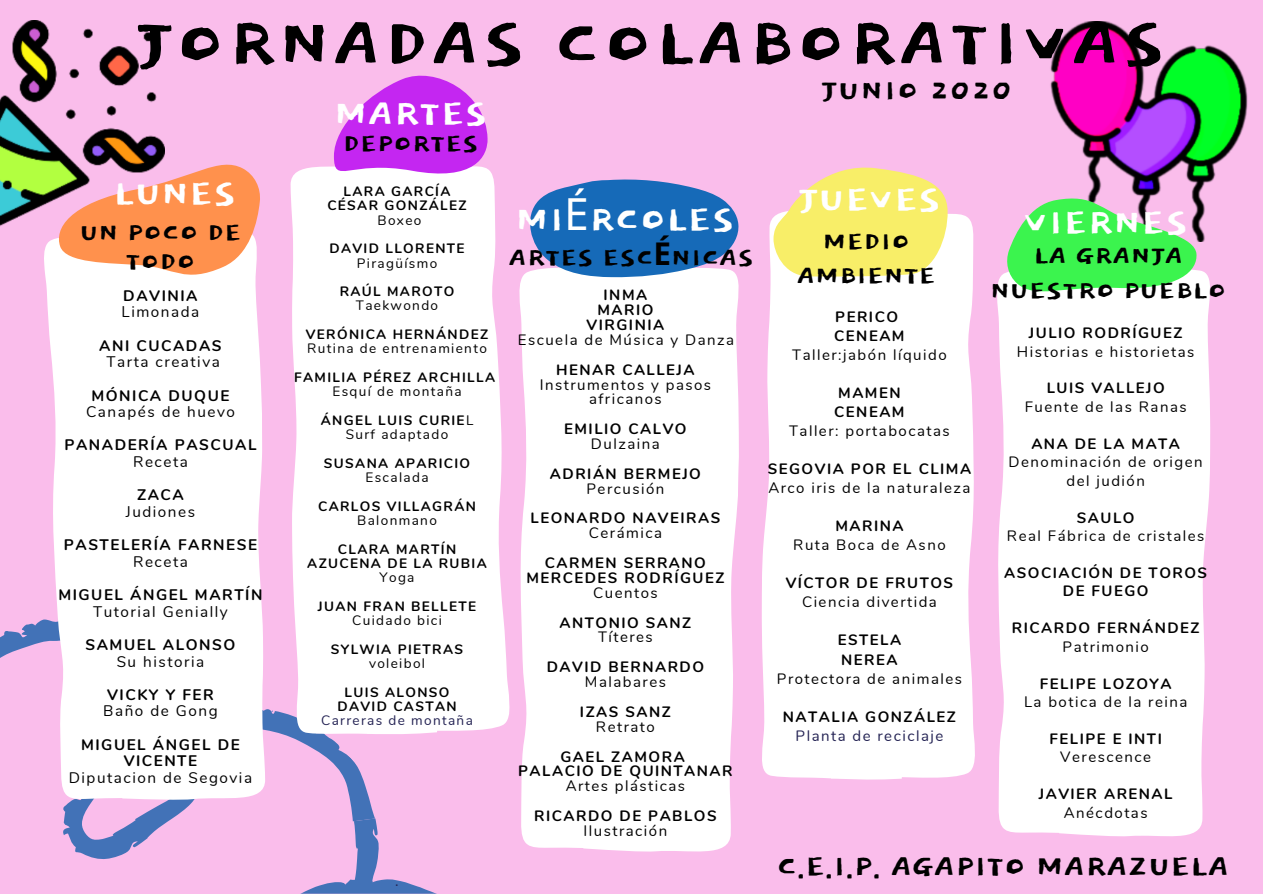
<style>
.page{position:relative;width:1263px;height:894px;background:#fff}
.page>*{position:absolute;margin:0;border:0;box-sizing:border-box;transform-origin:0 0}
.t1{font:84px "Dokdo";letter-spacing:.025em;color:#000}
.t2{font:44.4px "Dokdo";color:#fff}
.t3{font:36.6px "Dokdo";color:#000}
.t4{font:36px "Dokdo";letter-spacing:.025em;color:#000}
.t5{font:31.5px/34px "Dokdo";color:#000;text-align:center}
.t6{font:700 15.3px/16.6px "Nunito";letter-spacing:.1em;color:#000;text-align:center}
.t7{font:15.3px "Nunito";letter-spacing:.1em;color:#000}
.t8{font:15.3px "Nunito";color:#232253}
.t9{font:700 15px/14.9px "Nunito";letter-spacing:.1em;color:#000;text-align:center}
.t10{font:15px/14.9px "Nunito";letter-spacing:.1em;color:#000;text-align:center}
.t11{font:15px "Nunito";letter-spacing:.1em;color:#232253}
.t12{font:700 13.65px/14.2px "Nunito";letter-spacing:.1em;color:#000;text-align:center}
.t13{font:13.65px/28.5px "Nunito";letter-spacing:.1em;color:#000;text-align:center}
.t14{font:13.65px "Nunito";letter-spacing:.1em;color:#232253}
.s1{font-weight:700}
.s2{font-family:"Noto Sans"}
.s3{font-family:"Noto Sans";font-weight:700}
</style>
<div class="page">
<div style="left:0;top:0;width:1263px;height:893px;background:#fabdeb"></div>
<img style="left:1050px;top:21px;width:198px;height:159px">
<div style="left:998px;top:356px;width:61px;height:477px;background:#fff"></div>
<div style="left:1059px;top:356px;width:152px;height:481px;background:#fff"></div>
<svg style="left:0;top:619px;width:372px;height:240px"></svg>
<svg style="left:209px;top:808px;width:226px;height:85px"></svg>
<svg style="left:43px;top:348px;width:160px;height:454px;fill:#fff"></svg>
<div style="left:116px;top:348px;width:150px;height:453px;background:#fff"></div>
<div style="left:519px;top:276px;width:64px;height:572px;background:#fff"></div>
<div style="left:583px;top:277px;width:156px;height:575px;background:#fff"></div>
<svg style="left:437px;top:169px;width:73px;height:562px;background:#fef5fc"></svg>
<div style="left:290px;top:166px;width:147px;height:571px;background:#fff"></div>
<svg style="left:913px;top:216px;width:62px;height:562px;background:#fefafd"></svg>
<div style="left:761px;top:325px;width:152px;height:455px;background:#fff"></div>
<svg style="left:334px;top:75px;width:154px;height:111px"></svg>
<svg style="left:523px;top:179px;width:216px;height:98px"></svg>
<svg style="left:769px;top:167px;width:197px;height:158px;background:#faeeb1"></svg>
<svg style="left:997px;top:145px;width:216px;height:211px"></svg>
<svg style="left:44px;top:164px;width:247px;height:184px"></svg>
<img style="left:0;top:20px;width:165px;height:225px">
<h1 class="t1" style="left:134px;top:5px;width:1033px">JORNADAS COLABORATIVAS</h1>
<h2 class="t2" style="left:113px;top:173px;width:125px">LUNES</h2>
<h3 class="t5" style="left:80px;top:219px;width:163px;line-height:29.2px">UN POCO DE<br>TODO</h3>
<p class="t6" style="left:123px;top:287px;width:76px">DAVINIA</p>
<p class="t7" style="left:122px;top:302px;width:79px">Limonada</p>
<p class="t6" style="left:99px;top:337px;width:124px">ANI CUCADAS</p>
<p class="t7" style="left:107px;top:352px;width:115px">Tarta creativa</p>
<p class="t6" style="left:91px;top:387px;width:139px">MÓNICA DUQUE</p>
<p class="t7" style="left:86px;top:401px;width:150px">Canapés de huevo</p>
<p class="t6" style="left:64px;top:437px;width:194px">PANADERÍA PASCUAL</p>
<p class="t7" style="left:133px;top:451px;width:56px">Receta</p>
<p class="t6" style="left:137px;top:487px;width:48px">ZACA</p>
<p class="t7" style="left:126px;top:501px;width:71px">Judiones</p>
<p class="t6" style="left:64px;top:536px;width:195px">PASTELERÍA FARNESE</p>
<p class="t7" style="left:133px;top:551px;width:56px">Receta</p>
<p class="t6" style="left:58px;top:586px;width:206px">MIGUEL ÁNGEL MARTÍN</p>
<p class="t7" style="left:93px;top:601px;width:136px">Tutorial Genially</p>
<p class="t6" style="left:85px;top:636px;width:151px">SAMUEL ALONSO</p>
<p class="t7" style="left:117px;top:651px;width:89px">Su historia</p>
<p class="t6" style="left:107px;top:686px;width:108px">VICKY Y FER</p>
<p class="t7" style="left:103px;top:700px;width:116px">Baño de Gong</p>
<p class="t6" style="left:81px;top:736px;width:160px">MIGUEL ÁNGEL DE<br>VICENTE</p>
<p class="t7" style="left:69px;top:767px;width:185px">Diputacion de Segovia</p>
<h2 class="t2" style="left:334px;top:93px;width:155px">MARTES</h2>
<h3 class="t5" style="left:343px;top:128px;width:138px">DEPORTES</h3>
<p class="t12" style="left:327px;top:184px;width:141px">LARA GARCÍA<br>CÉSAR GONZÁLEZ</p>
<p class="t13" style="left:378px;top:206px;width:45px">Boxeo</p>
<p class="t12" style="left:330px;top:241px;width:137px">DAVID LLORENTE</p>
<p class="t13" style="left:357px;top:249px;width:82px">Piragüísmo</p>
<p class="t12" style="left:340px;top:284px;width:116px">RAÚL MAROTO</p>
<p class="t13" style="left:356px;top:291px;width:84px">Taekwondo</p>
<p class="t12" style="left:306px;top:327px;width:184px">VERÓNICA HERNÁNDEZ</p>
<p class="t13" style="left:307px;top:334px;width:181px">Rutina de entrenamiento</p>
<p class="t12" style="left:294px;top:370px;width:203px">FAMILIA PÉREZ ARCHILLA</p>
<p class="t13" style="left:321px;top:377px;width:154px">Esquí de montaña<br><span class="s1">ÁNGEL LUIS CURIE</span>L</p>
<p class="t13" style="left:346px;top:420px;width:104px">Surf adaptado</p>
<p class="t12" style="left:324px;top:456px;width:148px">SUSANA APARICIO</p>
<p class="t13" style="left:365px;top:463px;width:65px">Escalada</p>
<p class="t12" style="left:318px;top:499px;width:159px">CARLOS VILLAGRÁN</p>
<p class="t13" style="left:357px;top:506px;width:81px">Balonmano</p>
<p class="t12" style="left:307px;top:541px;width:181px">CLARA MARTÍN<br>AZUCENA DE LA RUBIA</p>
<p class="t13" style="left:380px;top:563px;width:36px">Yoga</p>
<p class="t12" style="left:318px;top:599px;width:160px">JUAN FRAN BELLETE</p>
<p class="t13" style="left:352px;top:606px;width:91px">Cuidado bici</p>
<p class="t12" style="left:331px;top:641px;width:134px">SYLWIA PIETRAS</p>
<p class="t13" style="left:369px;top:649px;width:58px">voleibol</p>
<p class="t12" style="left:337px;top:684px;width:121px">LUIS ALONSO<br>DAVID CASTAN</p>
<p class="t14" style="left:321px;top:711px;width:153px">Carreras de montaña</p>
<h2 class="t2" style="left:515px;top:199px;width:221px">MI<span class="s2">É</span>RCOLES</h2>
<h3 class="t5" style="left:509px;top:242px;width:247px">ARTES ESC<span class="s3">É</span>NICAS</h3>
<p class="t9" style="left:587px;top:288px;width:79px">INMA<br>MARIO<br>VIRGINIA</p>
<p class="t10" style="left:518px;top:332px;width:218px">Escuela de Música y Danza</p>
<p class="t9" style="left:556px;top:362px;width:140px">HENAR CALLEJA</p>
<p class="t10" style="left:540px;top:377px;width:173px">Instrumentos y pasos africanos</p>
<p class="t9" style="left:564px;top:421px;width:124px">EMILIO CALVO</p>
<p class="t10" style="left:591px;top:436px;width:70px">Dulzaina</p>
<p class="t9" style="left:550px;top:466px;width:152px">ADRIÁN BERMEJO</p>
<p class="t10" style="left:586px;top:481px;width:79px">Percusión</p>
<p class="t9" style="left:530px;top:511px;width:191px">LEONARDO NAVEIRAS</p>
<p class="t10" style="left:589px;top:526px;width:75px">Cerámica</p>
<p class="t9" style="left:526px;top:555px;width:199px">CARMEN SERRANO<br>MERCEDES RODRÍGUEZ</p>
<p class="t10" style="left:593px;top:585px;width:66px">Cuentos</p>
<p class="t9" style="left:560px;top:615px;width:133px">ANTONIO SANZ</p>
<p class="t10" style="left:598px;top:630px;width:56px">Títeres</p>
<p class="t9" style="left:547px;top:659px;width:159px">DAVID BERNARDO</p>
<p class="t10" style="left:585px;top:674px;width:83px">Malabares</p>
<p class="t9" style="left:580px;top:704px;width:92px">IZAS SANZ</p>
<p class="t10" style="left:596px;top:719px;width:60px">Retrato</p>
<p class="t9" style="left:518px;top:749px;width:216px">GAEL ZAMORA<br>PALACIO DE QUINTANAR</p>
<p class="t10" style="left:566px;top:778px;width:121px">Artes plásticas</p>
<p class="t9" style="left:534px;top:808px;width:184px">RICARDO DE PABLOS</p>
<p class="t10" style="left:583px;top:823px;width:85px">Ilustración</p>
<p class="t8" style="left:395px;top:869px;width:5px">.</p>
<h3 class="t4" style="left:820px;top:74px;width:193px">JUNIO 2020</h3>
<h2 class="t2" style="left:798px;top:179px;width:145px">JUEVES</h2>
<h3 class="t5" style="left:797px;top:226px;width:140px">MEDIO<br>AMBIENTE</h3>
<p class="t9" style="left:834px;top:307px;width:72px;line-height:19px;text-align:left">PERICO<br>CENEAM</p>
<p class="t10" style="left:792px;top:347px;width:156px">Taller:jabón líquido</p>
<p class="t9" style="left:834px;top:383px;width:72px;line-height:19px;text-align:left">MAMEN<br>CENEAM</p>
<p class="t10" style="left:789px;top:423px;width:162px">Taller: portabocatas</p>
<p class="t9" style="left:768px;top:461px;width:205px">SEGOVIA POR EL CLIMA</p>
<p class="t10" style="left:768px;top:480px;width:204px">Arco iris de la naturaleza</p>
<p class="t9" style="left:835px;top:518px;width:70px">MARINA</p>
<p class="t10" style="left:793px;top:537px;width:154px">Ruta Boca de Asno</p>
<p class="t9" style="left:786px;top:575px;width:169px">VÍCTOR DE FRUTOS</p>
<p class="t10" style="left:802px;top:595px;width:136px">Ciencia divertida</p>
<p class="t9" style="left:838px;top:630px;width:65px;line-height:19px;text-align:left">ESTELA<br>NEREA</p>
<p class="t10" style="left:777px;top:671px;width:187px">Protectora de animales</p>
<p class="t9" style="left:783px;top:709px;width:175px">NATALIA GONZÁLEZ</p>
<p class="t11" style="left:795px;top:725px;width:149px">Planta de reciclaje</p>
<h2 class="t2" style="left:1023px;top:202px;width:167px">VIERNES</h2>
<h3 class="t5" style="left:990px;top:239px;width:238px;line-height:35.2px">LA GRANJA<br>NUESTRO PUEBLO</h3>
<p class="t9" style="left:1029px;top:325px;width:155px">JULIO RODRÍGUEZ</p>
<p class="t10" style="left:1017px;top:344px;width:179px">Historias e historietas</p>
<p class="t9" style="left:1047px;top:381px;width:119px">LUIS VALLEJO</p>
<p class="t10" style="left:1025px;top:399px;width:163px">Fuente de las Ranas</p>
<p class="t9" style="left:1031px;top:436px;width:150px">ANA DE LA MATA</p>
<p class="t10" style="left:1009px;top:453px;width:196px;line-height:18.5px">Denominación de origen del judión</p>
<p class="t9" style="left:1077px;top:510px;width:59px">SAULO</p>
<p class="t10" style="left:1007px;top:528px;width:199px">Real Fábrica de cristales</p>
<p class="t9" style="left:1004px;top:563px;width:204px;line-height:18.5px">ASOCIACIÓN DE TOROS<br>DE FUEGO</p>
<p class="t9" style="left:1012px;top:620px;width:189px">RICARDO FERNÁNDEZ</p>
<p class="t10" style="left:1062px;top:639px;width:88px">Patrimonio</p>
<p class="t9" style="left:1040px;top:676px;width:133px">FELIPE LOZOYA</p>
<p class="t10" style="left:1024px;top:694px;width:165px">La botica de la reina</p>
<p class="t9" style="left:1049px;top:731px;width:114px">FELIPE E INTI</p>
<p class="t10" style="left:1060px;top:749px;width:92px">Verescence</p>
<p class="t9" style="left:1039px;top:786px;width:135px">JAVIER ARENAL</p>
<p class="t10" style="left:1064px;top:805px;width:85px">Anécdotas</p>
<h3 class="t3" style="left:776px;top:849px;width:454px">C.E.I.P. AGAPITO MARAZUELA</h3>
</div>
